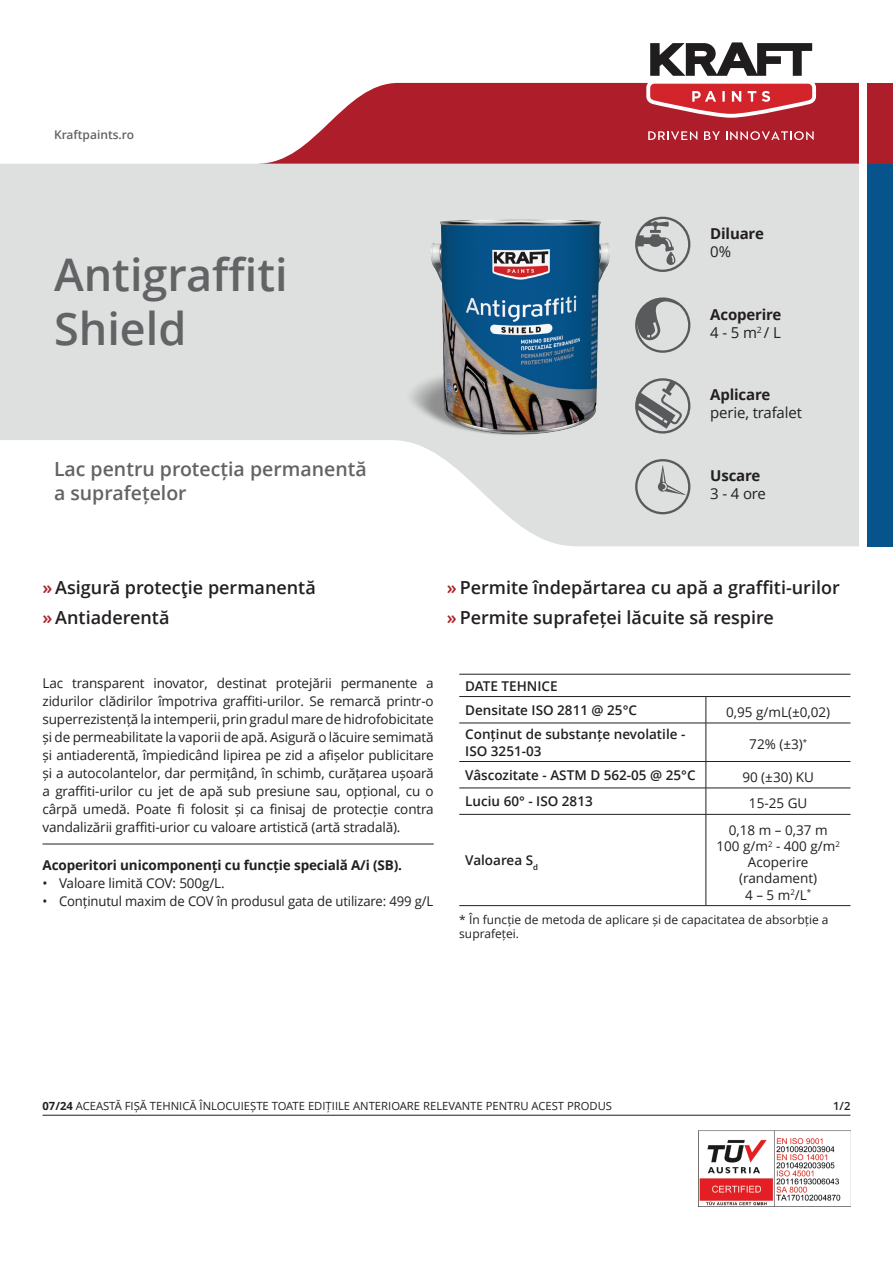
<style>
.page{position:relative;width:893px;height:1263px;background:#fff}
.page>*{position:absolute;margin:0;border:0;box-sizing:border-box;transform-origin:0 0}
.t1{font:600 45px/54px "Open Sans";color:#636366}
.t2{font:600 19.5px/23.4px "Open Sans";color:#636366}
.t3{font:600 18px/29.5px "Open Sans";color:#231f20}
.t4{font:700 15px/18px "Open Sans";letter-spacing:-.01em;color:#231f20}
.t5{font:15px "Open Sans";letter-spacing:-.01em;color:#231f20}
.t6{font:13.5px/18px "Open Sans";letter-spacing:-.01em;color:#231f20;text-align:justify}
.t7{font:600 13.5px/24.5px "Open Sans";color:#231f20}
.t8{font:700 13.5px "Open Sans";letter-spacing:-.01em;color:#231f20}
.t9{font:12px/14.4px "Open Sans";color:#231f20}
.t10{font:600 12px "Open Sans";color:#636366}
.t11{font:11.25px "Open Sans";color:#231f20}
.t12{font:600 11.25px "Open Sans";color:#231f20}
.s1{font-weight:400}
.s2{color:#a92228}
.s3{font-weight:700}
</style>
<div class="page">
<svg style="left:0;top:164px;width:859px;height:382px;fill:#dde0df"></svg>
<svg style="left:259px;top:83px;width:600px;height:81px;background:#b93d48"></svg>
<div style="left:867px;top:83px;width:26px;height:81px;background:#ae1d2a"></div>
<div style="left:867px;top:164px;width:26px;height:382px;background:#07548d"></div>
<svg style="left:642px;top:42px;width:178px;height:80px"></svg>
<svg style="left:648px;top:131px;width:49px;height:9px"></svg>
<svg style="left:704px;top:131px;width:16px;height:9px"></svg>
<svg style="left:726px;top:131px;width:88px;height:9px"></svg>
<img style="left:403px;top:207px;width:236px;height:236px">
<svg style="left:635px;top:297px;width:55px;height:56px;background:#b1b4b4"></svg>
<svg style="left:635px;top:459px;width:55px;height:55px;background:#c5c8c7"></svg>
<svg style="left:635px;top:378px;width:55px;height:55px;background:#acafaf"></svg>
<svg style="left:635px;top:217px;width:55px;height:55px;background:#b5b7b7"></svg>
<img style="left:698px;top:1130px;width:152px;height:77px">
<hr style="left:43px;top:1115px;width:807px;height:1px;background:#231f20">
<hr style="left:43px;top:844px;width:391px;height:1px;background:#231f20">
<hr style="left:459px;top:674px;width:247px;height:1px;background:#231f20">
<hr style="left:706px;top:674px;width:144px;height:1px;background:#231f20">
<hr style="left:459px;top:696px;width:247px;height:1px;background:#231f20">
<hr style="left:706px;top:696px;width:144px;height:1px;background:#231f20">
<svg style="left:706px;top:697px;width:1px;height:26px"></svg>
<hr style="left:459px;top:723px;width:247px;height:1px;background:#231f20">
<hr style="left:706px;top:723px;width:144px;height:1px;background:#231f20">
<hr style="left:706px;top:723px;width:1px;height:38px;background:#231f20">
<hr style="left:459px;top:761px;width:247px;height:1px;background:#231f20">
<hr style="left:706px;top:761px;width:144px;height:1px;background:#231f20">
<hr style="left:459px;top:788px;width:247px;height:1px;background:#231f20">
<hr style="left:706px;top:788px;width:144px;height:1px;background:#231f20">
<svg style="left:706px;top:762px;width:1px;height:52px"></svg>
<hr style="left:459px;top:814px;width:247px;height:1px;background:#231f20">
<hr style="left:706px;top:814px;width:144px;height:1px;background:#231f20">
<hr style="left:706px;top:814px;width:1px;height:91px;background:#231f20">
<hr style="left:459px;top:905px;width:247px;height:1px;background:#231f20">
<hr style="left:706px;top:905px;width:144px;height:1px;background:#231f20">
<p class="t10" style="left:54px;top:126px;width:82px">Kraftpaints.ro</p>
<h1 class="t1" style="left:54px;top:246px;width:235px">Antigraffiti<br>Shield</h1>
<h2 class="t2" style="left:54px;top:457px;width:314px">Lac pentru protecția permanentă a suprafețelor</h2>
<p class="t4" style="left:710px;top:224px;width:55px">Diluare</p>
<p class="t5" style="left:710px;top:241px;width:22px">0%</p>
<p class="t4" style="left:710px;top:305px;width:73px">Acoperire<br><span class="s1">4-5m</span><sup>2</sup> <span class="s1">/L</span></p>
<p class="t4" style="left:710px;top:386px;width:62px">Aplicare</p>
<p class="t5" style="left:710px;top:403px;width:93px">perie, trafalet</p>
<p class="t4" style="left:710px;top:466px;width:52px">Uscare</p>
<p class="t5" style="left:710px;top:483px;width:57px">3-4ore</p>
<h3 class="t3" style="left:43px;top:572px;width:275px"><span class="s2">»</span>Asigură protecţie permanentă <span class="s2">»</span>Antiaderentă</h3>
<h3 class="t3" style="left:447px;top:572px;width:394px"><span class="s2">»</span>Permite îndepărtarea cu apă a graffiti-urilor <span class="s2">»</span>Permite suprafeței lăcuite să respire</h3>
<p class="t6" style="left:43px;top:674px;width:393px">Lac transparent inovator, destinat protejării permanente a zidurilor clădirilor împotriva graffiti-urilor. Se remarcă printr-o superrezistență la intemperii, prin gradul mare de hidrofobicitate și de permeabilitate la vaporii de apă. Asigură o lăcuire semimată și antiaderentă, împiedicând lipirea pe zid a afișelor publicitare și a autocolantelor, dar permițând, în schimb, curățarea ușoară a graffiti-urilor cu jet de apă sub presiune sau, opțional, cu o cârpă umedă. Poate fi folosit și ca finisaj de protecție contra vandalizării graffiti-urior cu valoare artistică (artă stradală).</p>
<p class="t8" style="left:43px;top:855px;width:361px">Acoperitori unicomponenți cu funcție specială A/i (SB).</p>
<p class="t6" style="left:43px;top:873px;width:184px">• Valoare limită COV: 500g/L.</p>
<p class="t6" style="left:43px;top:891px;width:392px">• Conținutul maxim de COV în produsul gata de utilizare: 499 g/L</p>
<p class="t7" style="left:465px;top:673px;width:173px">DATE TEHNICE<br>Densitate ISO 2811 @ 25°C</p>
<p class="t6" style="left:726px;top:703px;width:106px">0,95 g/mL(±0,02)</p>
<p class="t7" style="left:465px;top:726px;width:222px;line-height:16.2px">Conținut de substanțe nevolatile -<br>ISO 3251-03</p>
<p class="t6" style="left:749px;top:735px;width:59px">72% (±3)<sup>*</sup></p>
<p class="t7" style="left:465px;top:762px;width:232px">Vâscozitate - ASTM D 562-05 @ 25°C</p>
<p class="t6" style="left:742px;top:768px;width:73px">90 (±30) KU</p>
<p class="t7" style="left:465px;top:789px;width:129px">Luciu 60° - ISO 2813</p>
<p class="t6" style="left:749px;top:794px;width:60px">15-25 GU</p>
<p class="t7" style="left:465px;top:848px;width:74px">Valoarea S<sub>d</sub></p>
<p class="t6" style="left:716px;top:821px;width:125px;line-height:16.2px;text-align:center">0,18 m – 0,37 m<br>100 g/m<sup>2</sup> - 400 g/m<sup>2<br></sup>Acoperire (randament)<br>4 – 5 m<sup>2</sup>/L<sup>*</sup></p>
<p class="t9" style="left:459px;top:912px;width:371px">* În funcție de metoda de aplicare și de capacitatea de absorbție a suprafeței.</p>
<p class="t11" style="left:43px;top:1098px;width:571px"><span class="s3">07/24</span> ACEASTĂ FIȘĂ TEHNICĂ ÎNLOCUIEȘTE TOATE EDIȚIILE ANTERIOARE RELEVANTE PENTRU ACEST PRODUS</p>
<p class="t12" style="left:833px;top:1098px;width:19px">1/2</p>
</div>
